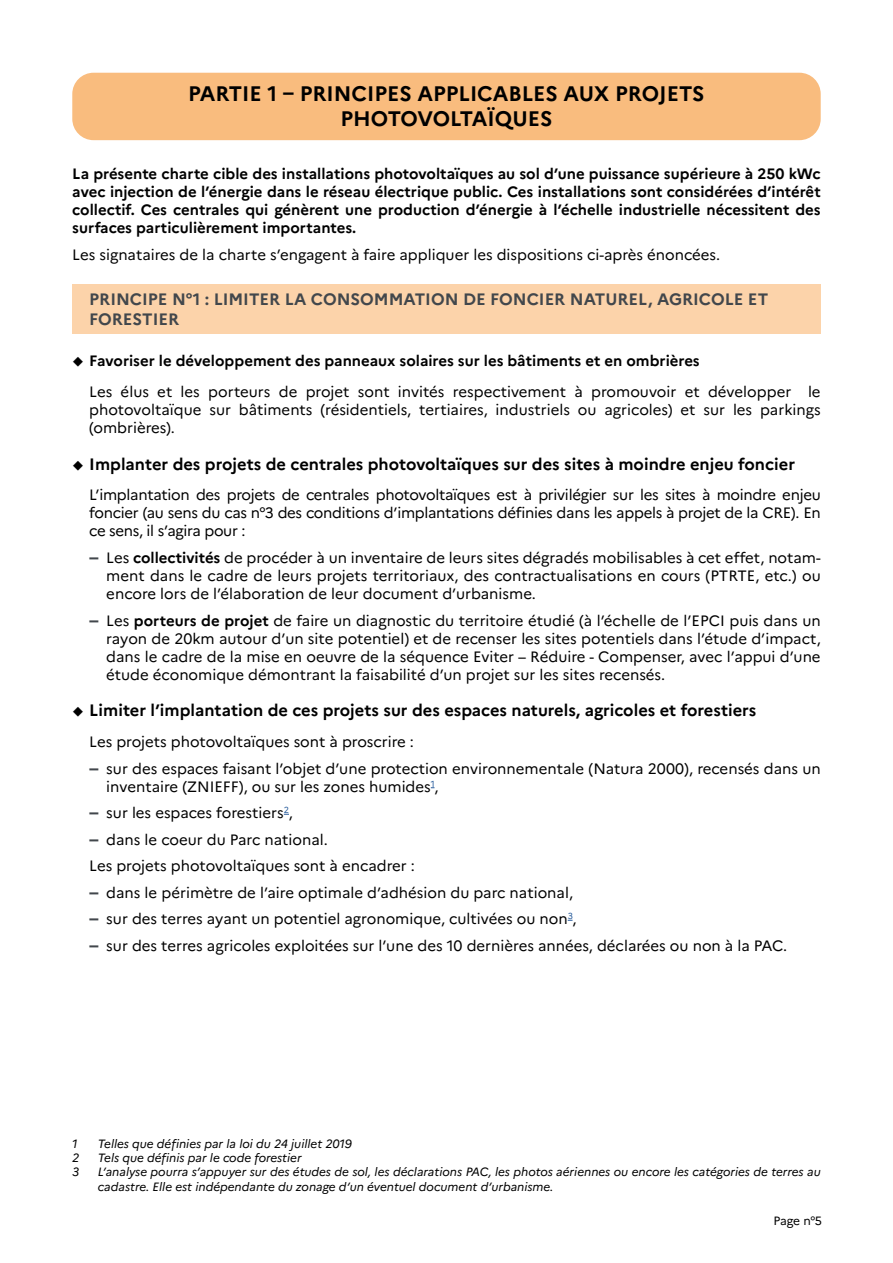
<style>
.page{position:relative;width:893px;height:1263px;background:#fff}
.page>*{position:absolute;margin:0;border:0;box-sizing:border-box;transform-origin:0 0}
.t1{font:700 21px/25.2px "Marianne";color:#000}
.t2{font:700 16.5px "Marianne";color:#000}
.t3{font:700 16.5px/19.8px "Marianne";color:#42474c}
.t4{font:15px/18px "Marianne";color:#000;text-align:justify}
.t5{font:700 15px/18px "Marianne";color:#000;text-align:justify}
.t6{font:italic 12px/14.4px "Marianne";color:#000}
.t7{font:12px "Marianne";color:#000}
.s1{font-weight:700;font-size:18px;color:#42474c}
.s2{font-weight:700}
</style>
<div class="page">
<div style="left:72px;top:73px;width:749px;height:67px;background:#f9bc7e;border-radius:21px"></div>
<div style="left:72px;top:284px;width:749px;height:49px;background:#fcd3aa"></div>
<h1 class="t1" style="left:188px;top:81px;width:25px">Partie</h1>
<h1 class="t1" style="left:341px;top:81px;width:366px;text-indent:-73px">1 – PRINCIPES APPLICABLES AUX PROJETS<br>PHOTOVOLTAÏQUES</h1>
<p class="t5" style="left:72px;top:165px;width:750px">La présente charte cible des installations photovoltaïques au sol d’une puissance supérieure à 250 kWc avec injection de l’énergie dans le réseau électrique public. Ces installations sont considérées d’intérêt collectif. Ces centrales qui génèrent une production d’énergie à l’échelle industrielle nécessitent des surfaces particulièrement importantes.</p>
<p class="t4" style="left:72px;top:246px;width:649px">Les signataires de la charte s’engagent à faire appliquer les dispositions ci-après énoncées.</p>
<p class="t3" style="left:89px;top:289px;width:680px">PRINCIPE N°1 : LIMITER LA CONSOMMATION DE FONCIER NATUREL, AGRICOLE ET<br>FORESTIER</p>
<p class="t5" style="left:89px;top:352px;width:612px">Favoriser le développement des panneaux solaires sur les bâtiments et en ombrières</p>
<p class="t4" style="left:89px;top:382px;width:733px">Les élus et les porteurs de projet sont invités respectivement à promouvoir et développer le photovoltaïque sur bâtiments (résidentiels, tertiaires, industriels ou agricoles) et sur les parkings (ombrières).</p>
<p class="t2" style="left:89px;top:454px;width:707px">Implanter des projets de centrales photovoltaïques sur des sites à moindre enjeu foncier</p>
<p class="t4" style="left:89px;top:486px;width:733px">L’implantation des projets de centrales photovoltaïques est à privilégier sur les sites à moindre enjeu foncier (au sens du cas n°3 des conditions d’implantations définies dans les appels à projet de la CRE). En ce sens, il s’agira pour :</p>
<p class="t4" style="left:106px;top:549px;width:716px;text-indent:-17px"><span class="s1">–</span> Les <span class="s2">collectivités</span> de procéder à un inventaire de leurs sites dégradés mobilisables à cet effet, notam&shy;ment dans le cadre de leurs projets territoriaux, des contractualisations en cours (PTRTE, etc.) ou encore lors de l’élaboration de leur document d’urbanisme.</p>
<p class="t4" style="left:106px;top:611px;width:716px;text-indent:-17px"><span class="s1">–</span> Les <span class="s2">porteurs de projet</span> de faire un diagnostic du territoire étudié (à l’échelle de l’EPCI puis dans un rayon de 20km autour d’un site potentiel) et de recenser les sites potentiels dans l’étude d’impact, dans le cadre de la mise en oeuvre de la séquence Eviter – Réduire - Compenser, avec l’appui d’une étude économique démontrant la faisabilité d’un projet sur les sites recensés.</p>
<p class="t2" style="left:89px;top:700px;width:669px">Limiter l’implantation de ces projets sur des espaces naturels, agricoles et forestiers</p>
<p class="t4" style="left:89px;top:733px;width:326px">Les projets photovoltaïques sont à proscrire :</p>
<p class="t4" style="left:106px;top:759px;width:716px;text-indent:-17px"><span class="s1">–</span> sur des espaces faisant l’objet d’une protection environnementale (Natura 2000), recensés dans un inventaire (ZNIEFF), ou sur les zones humides<sup>1</sup>,</p>
<p class="t4" style="left:89px;top:804px;width:205px"><span class="s1">–</span> sur les espaces forestiers<sup>2</sup>,</p>
<p class="t4" style="left:89px;top:826px;width:327px;line-height:26.5px"><span class="s1">–</span> dans le coeur du Parc national.<br>Les projets photovoltaïques sont à encadrer :</p>
<p class="t4" style="left:89px;top:883px;width:485px"><span class="s1">–</span> dans le périmètre de l’aire optimale d’adhésion du parc national,</p>
<p class="t4" style="left:89px;top:910px;width:489px"><span class="s1">–</span> sur des terres ayant un potentiel agronomique, cultivées ou non<sup>3</sup>,</p>
<p class="t4" style="left:89px;top:936px;width:699px"><span class="s1">–</span> sur des terres agricoles exploitées sur l’une des 10 dernières années, déclarées ou non à la PAC.</p>
<p class="t6" style="left:72px;top:1136px;width:7px">1</p>
<p class="t6" style="left:98px;top:1136px;width:256px">Telles que définies par la loi du 24 juillet 2019</p>
<p class="t6" style="left:72px;top:1150px;width:9px">2</p>
<p class="t6" style="left:98px;top:1150px;width:205px">Tels que définis par le code forestier</p>
<p class="t6" style="left:72px;top:1165px;width:9px">3</p>
<p class="t6" style="left:98px;top:1165px;width:724px">L’analyse pourra s’appuyer sur des études de sol, les déclarations PAC, les photos aériennes ou encore les catégories de terres au cadastre. Elle est indépendante du zonage d’un éventuel document d’urbanisme.</p>
<p class="t7" style="left:773px;top:1213px;width:50px">Page n°5</p>
</div>
